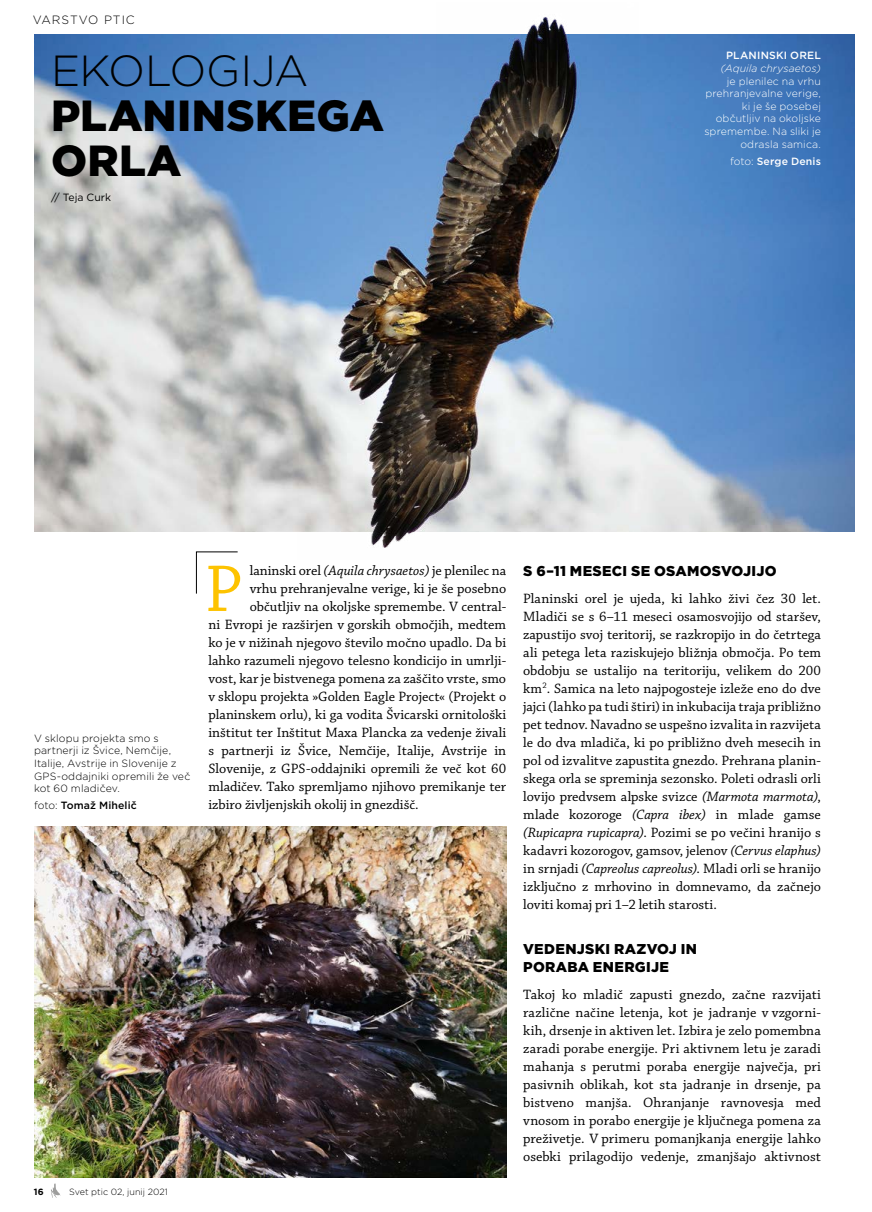
<style>
.page{position:relative;width:872px;height:1212px;background:#fff}
.page>*{position:absolute;margin:0;border:0;box-sizing:border-box;transform-origin:0 0}
.BODY_kapitelka{font:69.6px "Chaparral Pro";color:#fdc300}
.NASLOV{font:900 43.5px/45px "Gotham";letter-spacing:.01em;color:#000}
.BODY{font:14.25px/18px "Chaparral Pro";letter-spacing:.005em;color:#000;text-align:justify}
.BODY_kapitelka-2{font:14.25px "Chaparral Pro";color:#000}
.MED_naslov{font:900 14.25px/18px "Gotham";letter-spacing:.02em;color:#000}
.PASICA_clanek{font:300 12px "Gotham";letter-spacing:.08em;color:#000}
.PODPIS_foto{font:300 10.5px/12.6px "Gotham";letter-spacing:.01em;color:#fff;text-align:right}
.PODPIS_foto-2{font:300 10.5px/12.6px "Gotham";letter-spacing:.01em;color:#000}
.PODPIS_foto-3{font:500 10.5px "Gotham";letter-spacing:.015em;color:#000}
.PODPIS_foto-4{font:500 10.5px "Gotham";letter-spacing:.015em;color:#fff}
.avtor{font:10.5px "Gotham";color:#000}
.t1{font:300 9px "Gotham";color:#000}
.t2{font:700 9px "Gotham";color:#000}
.s1{font-weight:300}
.s2{font-weight:500}
.s3{font-style:italic}
</style>
<div class="page">
<img style="left:34px;top:826px;width:472px;height:352px">
<img style="left:34px;top:34px;width:821px;height:497px">
<img style="left:436px;top:17px;width:202px;height:120px">
<img style="left:298px;top:478px;width:181px;height:70px">
<svg style="left:196px;top:551px;width:42px;height:43px"></svg>
<svg style="left:51px;top:1183px;width:10px;height:15px"></svg>
<p class="PASICA_clanek" style="left:33px;top:13px;width:104px">VARSTVO PTIC</p>
<p class="NASLOV" style="left:51px;top:47px;width:334px"><span class="s1">EKOLOGIJA<br></span>PLANINSKEGA<br>ORLA</p>
<p class="avtor" style="left:51px;top:190px;width:62px">// Teja Curk</p>
<p class="PODPIS_foto" style="left:704px;top:49px;width:118px"><span class="s2">PLANINSKI OREL </span><span class="s3">(Aquila chrysaetos)<br></span>je plenilec na vrhu prehranjevalne verige, ki je še posebej občutljiv na okoljske spremembe. Na sliki je odrasla samica.</p>
<p class="PODPIS_foto-4" style="left:730px;top:154px;width:92px"><span class="s1">foto:</span> Serge Denis</p>
<p class="PODPIS_foto-2" style="left:34px;top:731px;width:158px">V sklopu projekta smo s partnerji iz Švice, Nemčije,<br>Italije, Avstrije in Slovenije z<br>GPS-oddajniki opremili že več kot 60 mladičev.</p>
<p class="PODPIS_foto-3" style="left:34px;top:798px;width:104px"><span class="s1">foto:</span> Tomaž Mihelič</p>
<p class="t2" style="left:34px;top:1185px;width:11px">16</p>
<p class="t1" style="left:69px;top:1185px;width:100px">Svet ptic 02, junij 2021</p>
<p class="BODY_kapitelka" style="left:205px;top:550px;width:40px">P</p>
<p class="BODY_kapitelka-2" style="left:250px;top:563px;width:258px">laninski orel <span class="s3">(Aquila chrysaetos)</span> je plenilec na</p>
<p class="BODY_kapitelka-2" style="left:250px;top:581px;width:258px">vrhu prehranjevalne verige, ki je še posebno</p>
<p class="BODY_kapitelka-2" style="left:250px;top:599px;width:258px">občutljiv na okoljske spremembe. V central-</p>
<p class="BODY_kapitelka-2" style="left:208px;top:617px;width:299px">ni Evropi je razširjen v gorskih območjih, medtem</p>
<p class="BODY_kapitelka-2" style="left:208px;top:635px;width:299px">ko je v nižinah njegovo število močno upadlo. Da bi</p>
<p class="BODY_kapitelka-2" style="left:208px;top:653px;width:299px">lahko razumeli njegovo telesno kondicijo in umrlji-</p>
<p class="BODY_kapitelka-2" style="left:208px;top:671px;width:299px">vost, kar je bistvenega pomena za zaščito vrste, smo</p>
<p class="BODY_kapitelka-2" style="left:208px;top:689px;width:299px">v sklopu projekta »Golden Eagle Project« (Projekt o</p>
<p class="BODY_kapitelka-2" style="left:208px;top:707px;width:299px">planinskem orlu), ki ga vodita Švicarski ornitološki</p>
<p class="BODY_kapitelka-2" style="left:208px;top:725px;width:299px">inštitut ter Inštitut Maxa Plancka za vedenje živali</p>
<p class="BODY_kapitelka-2" style="left:208px;top:743px;width:299px">s partnerji iz Švice, Nemčije, Italije, Avstrije in</p>
<p class="BODY_kapitelka-2" style="left:208px;top:761px;width:299px">Slovenije, z GPS-oddajniki opremili že več kot 60</p>
<p class="BODY_kapitelka-2" style="left:208px;top:779px;width:299px">mladičev. Tako spremljamo njihovo premikanje ter</p>
<p class="BODY_kapitelka-2" style="left:208px;top:797px;width:212px">izbiro življenjskih okolij in gnezdišč.</p>
<p class="MED_naslov" style="left:523px;top:562px;width:255px">S 6–11 MESECI SE OSAMOSVOJIJO</p>
<p class="BODY" style="left:523px;top:590px;width:299px">Planinski orel je ujeda, ki lahko živi čez 30 let.<br>Mladiči se s 6–11 meseci osamosvojijo od staršev, zapustijo svoj teritorij, se razkropijo in do četrtega ali petega leta raziskujejo bližnja območja. Po tem obdobju se ustalijo na teritoriju, velikem do 200 km<sup>2</sup>. Samica na leto najpogosteje izleže eno do dve jajci (lahko pa tudi štiri) in inkubacija traja približno pet tednov. Navadno se uspešno izvalita in razvijeta le do dva mladiča, ki po približno dveh mesecih in pol od izvalitve zapustita gnezdo. Prehrana planin&shy;skega orla se spreminja sezonsko. Poleti odrasli orli lovijo predvsem alpske svizce <span class="s3">(Marmota marmota)</span>, mlade kozoroge <span class="s3">(Capra ibex)</span> in mlade gamse <span class="s3">(Rupicapra rupicapra)</span>. Pozimi se po večini hranijo s kadavri kozorogov, gamsov, jelenov <span class="s3">(Cervus elaphus) </span>in srnjadi <span class="s3">(Capreolus capreolus)</span>. Mladi orli se hranijo izključno z mrhovino in domnevamo, da začnejo loviti komaj pri 1–2 letih starosti.</p>
<p class="MED_naslov" style="left:523px;top:940px;width:175px">VEDENJSKI RAZVOJ IN<br>PORABA ENERGIJE</p>
<p class="BODY" style="left:523px;top:986px;width:299px">Takoj ko mladič zapusti gnezdo, začne razvijati različne načine letenja, kot je jadranje v vzgorni&shy;kih, drsenje in aktiven let. Izbira je zelo pomembna zaradi porabe energije. Pri aktivnem letu je zaradi mahanja s perutmi poraba energije največja, pri pasivnih oblikah, kot sta jadranje in drsenje, pa bistveno manjša. Ohranjanje ravnovesja med vnosom in porabo energije je ključnega pomena za preživetje. V primeru pomanjkanja energije lahko osebki prilagodijo vedenje, zmanjšajo aktivnost</p>
</div>
